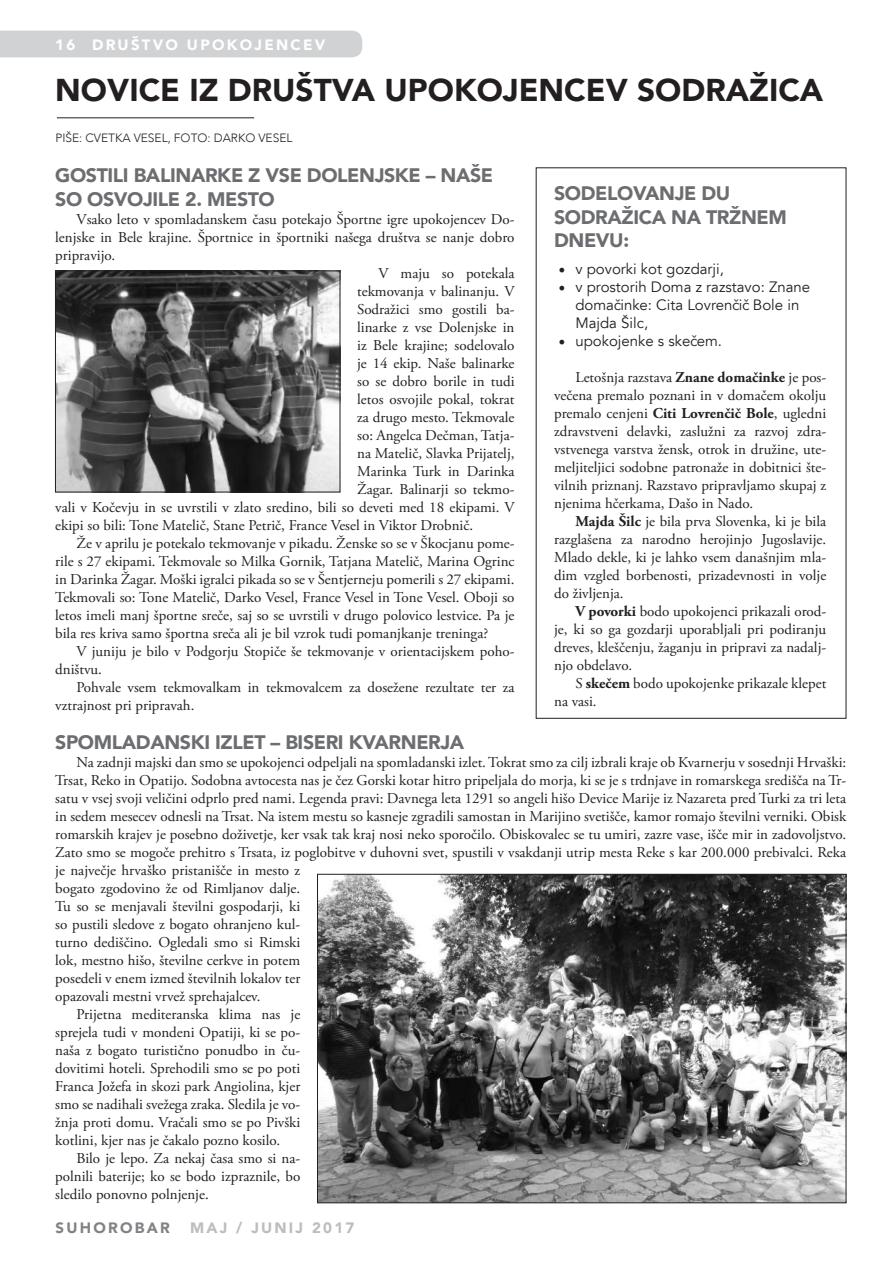
<style>
.page{position:relative;width:893px;height:1263px;background:#fff}
.page>*{position:absolute;margin:0;border:0;box-sizing:border-box;transform-origin:0 0}
.t1{font:900 31.5px "Avenir LT";color:#231f20}
.t2{font:900 19.5px/23.4px "Avenir LT";letter-spacing:-.02em;color:#6c6d70}
.t3{font:15px/18px "Adobe Garamond Pro";color:#231f20;text-align:justify}
.t4{font:15px/18px "Avenir LT";color:#231f20}
.t5{font:900 15px "Avenir LT";letter-spacing:.15em;color:#fff}
.t6{font:900 15px "Avenir LT";letter-spacing:.15em;color:#bcbdc0}
.t7{font:900 15px "Avenir LT";letter-spacing:.15em;color:#808285}
.t8{font:300 12px "Avenir LT";color:#231f20}
.s1{font-family:"Minion Pro";font-size:18px}
.s2{font-weight:700}
</style>
<div class="page">
<div style="left:0;top:31px;width:362px;height:26px;background:#d1d2d4"></div>
<hr style="left:57px;top:118px;width:197px;height:1px;background:#231f20">
<img style="left:319px;top:876px;width:525px;height:325px">
<img style="left:57px;top:273px;width:281px;height:217px">
<div style="left:55px;top:271px;width:285px;height:221px;border:1px solid #231f20"></div>
<p class="t5" style="left:55px;top:36px;width:272px">16 DRUŠTVO UPOKOJENCEV</p>
<h1 class="t1" style="left:55px;top:71px;width:769px">NOVICE IZ DRUŠTVA UPOKOJENCEV SODRAŽICA</h1>
<p class="t8" style="left:55px;top:130px;width:239px">PIŠE: CVETKA VESEL, FOTO: DARKO VESEL</p>
<h2 class="t2" style="left:55px;top:164px;width:439px">GOSTILI BALINARKE Z VSE DOLENJSKE – NAŠE<br>SO OSVOJILE 2. MESTO</h2>
<p class="t3" style="left:77px;top:211px;width:439px">Vsako leto v spomladanskem času potekajo Športne igre upokojencev Do-</p>
<p class="t3" style="left:55px;top:229px;width:461px">lenjske in Bele krajine. Športnice in športniki našega društva se nanje dobro</p>
<p class="t3" style="left:55px;top:247px;width:62px">pripravijo.</p>
<p class="t3" style="left:378px;top:265px;width:138px">V maju so potekala</p>
<p class="t3" style="left:357px;top:283px;width:159px">tekmovanja v balinanju. V</p>
<p class="t3" style="left:357px;top:301px;width:159px">Sodražici smo gostili ba-</p>
<p class="t3" style="left:357px;top:319px;width:159px">linarke z vse Dolenjske in</p>
<p class="t3" style="left:357px;top:337px;width:159px">iz Bele krajine; sodelovalo</p>
<p class="t3" style="left:357px;top:355px;width:159px">je 14 ekip. Naše balinarke</p>
<p class="t3" style="left:357px;top:373px;width:159px">so se dobro borile in tudi</p>
<p class="t3" style="left:357px;top:391px;width:159px">letos osvojile pokal, tokrat</p>
<p class="t3" style="left:357px;top:409px;width:159px">za drugo mesto. Tekmovale</p>
<p class="t3" style="left:357px;top:427px;width:159px">so: Angelca Dečman, Tatja-</p>
<p class="t3" style="left:357px;top:445px;width:159px">na Matelič, Slavka Prijatelj,</p>
<p class="t3" style="left:357px;top:463px;width:159px">Marinka Turk in Darinka</p>
<p class="t3" style="left:357px;top:481px;width:159px">Žagar. Balinarji so tekmo-</p>
<p class="t3" style="left:55px;top:499px;width:461px">vali v Kočevju in se uvrstili v zlato sredino, bili so deveti med 18 ekipami. V</p>
<p class="t3" style="left:55px;top:517px;width:419px">ekipi so bili: Tone Matelič, Stane Petrič, France Vesel in Viktor Drobnič.</p>
<p class="t3" style="left:77px;top:535px;width:439px">Že v aprilu je potekalo tekmovanje v pikadu. Ženske so se v Škocjanu pome-</p>
<p class="t3" style="left:55px;top:553px;width:461px">rile s 27 ekipami. Tekmovale so Milka Gornik, Tatjana Matelič, Marina Ogrinc</p>
<p class="t3" style="left:55px;top:571px;width:461px">in Darinka Žagar. Moški igralci pikada so se v Šentjerneju pomerili s 27 ekipami.</p>
<p class="t3" style="left:55px;top:589px;width:461px">Tekmovali so: Tone Matelič, Darko Vesel, France Vesel in Tone Vesel. Oboji so</p>
<p class="t3" style="left:55px;top:607px;width:461px">letos imeli manj športne sreče, saj so se uvrstili v drugo polovico lestvice. Pa je</p>
<p class="t3" style="left:55px;top:625px;width:434px">bila res kriva samo športna sreča ali je bil vzrok tudi pomanjkanje treninga?</p>
<p class="t3" style="left:77px;top:643px;width:439px">V juniju je bilo v Podgorju Stopiče še tekmovanje v orientacijskem poho-</p>
<p class="t3" style="left:55px;top:661px;width:48px">dništvu.</p>
<p class="t3" style="left:77px;top:679px;width:439px">Pohvale vsem tekmovalkam in tekmovalcem za dosežene rezultate ter za</p>
<p class="t3" style="left:55px;top:697px;width:141px">vztrajnost pri pripravah.</p>
<h2 class="t2" style="left:55px;top:731px;width:411px">SPOMLADANSKI IZLET – BISERI KVARNERJA</h2>
<p class="t3" style="left:77px;top:754px;width:771px">Na zadnji majski dan smo se upokojenci odpeljali na spomladanski izlet. Tokrat smo za cilj izbrali kraje ob Kvarnerju v sosednji Hrvaški:</p>
<p class="t3" style="left:55px;top:772px;width:792px">Trsat, Reko in Opatijo. Sodobna avtocesta nas je čez Gorski kotar hitro pripeljala do morja, ki se je s trdnjave in romarskega središča na Tr-</p>
<p class="t3" style="left:55px;top:790px;width:792px">satu v vsej svoji veličini odprlo pred nami. Legenda pravi: Davnega leta 1291 so angeli hišo Device Marije iz Nazareta pred Turki za tri leta</p>
<p class="t3" style="left:55px;top:808px;width:792px">in sedem mesecev odnesli na Trsat. Na istem mestu so kasneje zgradili samostan in Marijino svetišče, kamor romajo številni verniki. Obisk</p>
<p class="t3" style="left:55px;top:826px;width:792px">romarskih krajev je posebno doživetje, ker vsak tak kraj nosi neko sporočilo. Obiskovalec se tu umiri, zazre vase, išče mir in zadovoljstvo.</p>
<p class="t3" style="left:55px;top:844px;width:792px">Zato smo se mogoče prehitro s Trsata, iz poglobitve v duhovni svet, spustili v vsakdanji utrip mesta Reke s kar 200.000 prebivalci. Reka</p>
<p class="t3" style="left:55px;top:862px;width:247px">je največje hrvaško pristanišče in mesto z</p>
<p class="t3" style="left:55px;top:880px;width:246px">bogato zgodovino že od Rimljanov dalje.</p>
<p class="t3" style="left:55px;top:898px;width:246px">Tu so se menjavali številni gospodarji, ki</p>
<p class="t3" style="left:55px;top:916px;width:247px">so pustili sledove z bogato ohranjeno kul-</p>
<p class="t3" style="left:55px;top:934px;width:247px">turno dediščino. Ogledali smo si Rimski</p>
<p class="t3" style="left:55px;top:952px;width:246px">lok, mestno hišo, številne cerkve in potem</p>
<p class="t3" style="left:55px;top:970px;width:247px">posedeli v enem izmed številnih lokalov ter</p>
<p class="t3" style="left:55px;top:988px;width:207px">opazovali mestni vrvež sprehajalcev.</p>
<p class="t3" style="left:77px;top:1006px;width:225px">Prijetna mediteranska klima nas je</p>
<p class="t3" style="left:55px;top:1024px;width:247px">sprejela tudi v mondeni Opatiji, ki se po-</p>
<p class="t3" style="left:55px;top:1042px;width:247px">naša z bogato turistično ponudbo in ču-</p>
<p class="t3" style="left:55px;top:1060px;width:247px">dovitimi hoteli. Sprehodili smo se po poti</p>
<p class="t3" style="left:55px;top:1078px;width:247px">Franca Jožefa in skozi park Angiolina, kjer</p>
<p class="t3" style="left:55px;top:1096px;width:247px">smo se nadihali svežega zraka. Sledila je vo-</p>
<p class="t3" style="left:55px;top:1114px;width:247px">žnja proti domu. Vračali smo se po Pivški</p>
<p class="t3" style="left:55px;top:1132px;width:226px">kotlini, kjer nas je čakalo pozno kosilo.</p>
<p class="t3" style="left:77px;top:1150px;width:225px">Bilo je lepo. Za nekaj časa smo si na-</p>
<p class="t3" style="left:55px;top:1168px;width:247px">polnili baterije; ko se bodo izpraznile, bo</p>
<p class="t3" style="left:55px;top:1186px;width:155px">sledilo ponovno polnjenje.</p>
<h2 class="t2" style="left:554px;top:182px;width:234px">SODELOVANJE DU<br>SODRAŽICA NA TRŽNEM<br>DNEVU:</h2>
<p class="t4" style="left:558px;top:260px;width:167px"><span class="s1">•</span> v povorki kot gozdarji,</p>
<p class="t4" style="left:575px;top:278px;width:236px;text-indent:-17px"><span class="s1">•</span> v prostorih Doma z razstavo: Znane domačinke: Cita Lovrenčič Bole in<br>Majda Šilc,</p>
<p class="t4" style="left:558px;top:332px;width:165px"><span class="s1">•</span> upokojenke s skečem.</p>
<p class="t3" style="left:554px;top:368px;width:274px;text-indent:21px">Letošnja razstava <span class="s2">Znane domačinke</span> je pos&shy;večena premalo poznani in v domačem okolju premalo cenjeni <span class="s2">Citi Lovrenčič Bole</span>, ugledni zdravstveni delavki, zaslužni za razvoj zdra&shy;vstvenega varstva žensk, otrok in družine, ute&shy;meljiteljici sodobne patronaže in dobitnici šte&shy;vilnih priznanj. Razstavo pripravljamo skupaj z njenima hčerkama, Dašo in Nado.</p>
<p class="t3" style="left:554px;top:512px;width:274px;text-indent:21px"><span class="s2">Majda Šilc</span> je bila prva Slovenka, ki je bila razglašena za narodno herojinjo Jugoslavije.<br>Mlado dekle, ki je lahko vsem današnjim mla&shy;dim vzgled borbenosti, prizadevnosti in volje do življenja.</p>
<p class="t3" style="left:554px;top:602px;width:274px;text-indent:21px"><span class="s2">V povorki</span> bodo upokojenci prikazali orod&shy;je, ki so ga gozdarji uporabljali pri podiranju dreves, kleščenju, žaganju in pripravi za nadalj&shy;njo obdelavo.</p>
<p class="t3" style="left:554px;top:674px;width:274px;text-indent:21px">S <span class="s2">skečem</span> bodo upokojenke prikazale klepet na vasi.</p>
<p class="t7" style="left:55px;top:1219px;width:116px">SUHOROBAR</p>
<p class="t6" style="left:190px;top:1219px;width:166px">MAJ / JUNIJ 2017</p>
</div>
